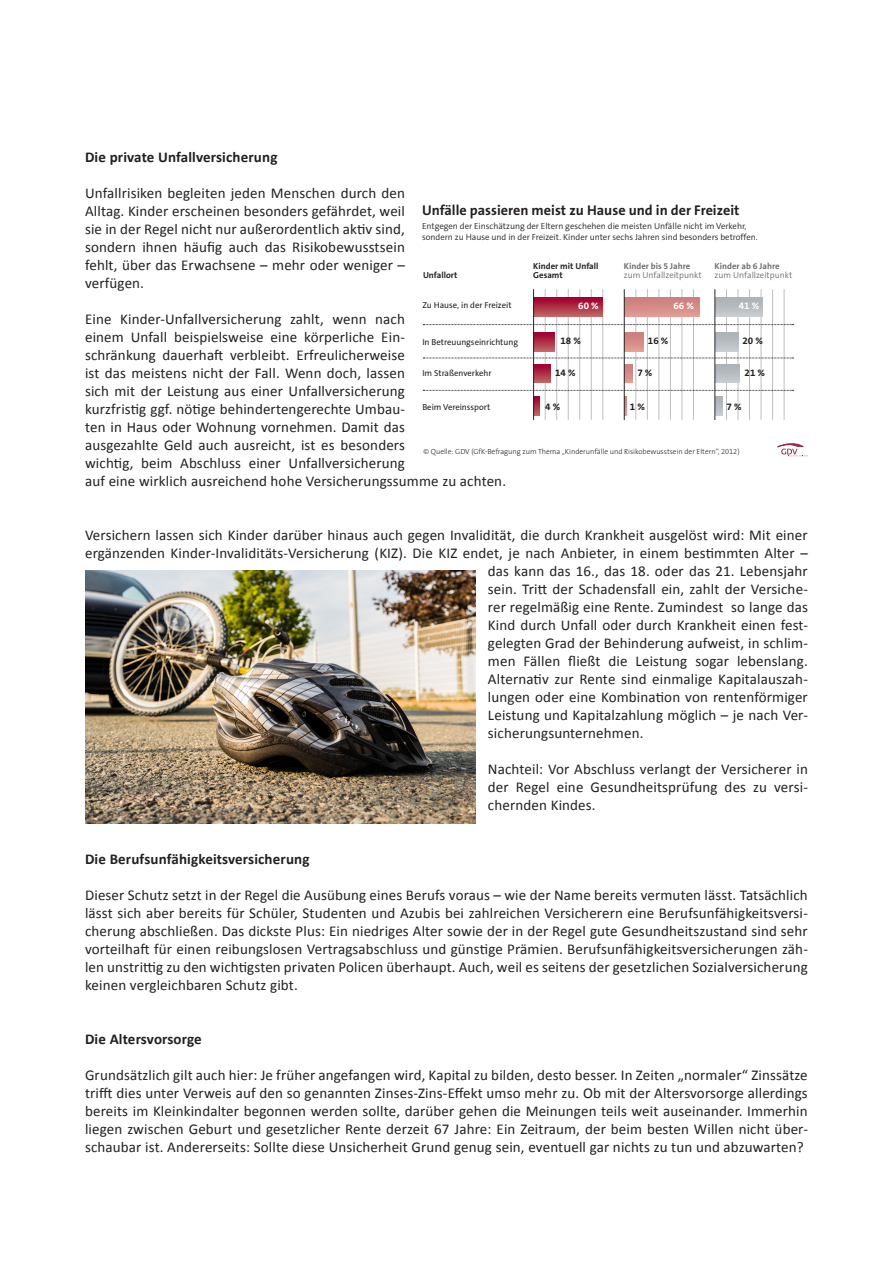
<style>
.page{position:relative;width:893px;height:1263px;background:#fff}
.page>*{position:absolute;margin:0;border:0;box-sizing:border-box;transform-origin:0 0}
.t1{font:15px/18px "Calibri";letter-spacing:.01em;color:#231f20;text-align:justify}
.t2{font:700 15px "Calibri";letter-spacing:.01em;color:#231f20}
.t3{font:700 14.25px "The Sans B7";color:#231f20}
.t4{font:700 9.9px "The Sans B7";color:#231f20}
.t5{font:700 9.9px "The Sans B7";color:#fff}
.t6{font:300 8.7px/10.9px "The Sans B4";color:#231f20}
.t7{font:8.7px "The Sans B5 Plain";color:#231f20}
.t8{font:300 8.7px/9.9px "The Sans B4";color:#6c6d70}
.t9{font:700 8.7px "The Sans B7";color:#231f20}
.t10{font:300 7.35px "The Sans B3";color:#231f20}
.s1{font-family:"The Sans B7";font-weight:700}
</style>
<div class="page">
<hr style="left:545px;top:289px;width:1px;height:131px;background:#bcbdc0">
<hr style="left:591px;top:289px;width:1px;height:131px;background:#bcbdc0">
<hr style="left:579px;top:289px;width:1px;height:131px;background:#bcbdc0">
<hr style="left:603px;top:289px;width:1px;height:131px;background:#bcbdc0">
<hr style="left:568px;top:289px;width:1px;height:131px;background:#bcbdc0">
<hr style="left:556px;top:289px;width:1px;height:131px;background:#bcbdc0">
<hr style="left:636px;top:289px;width:1px;height:131px;background:#bcbdc0">
<hr style="left:682px;top:289px;width:1px;height:131px;background:#bcbdc0">
<hr style="left:670px;top:289px;width:1px;height:131px;background:#bcbdc0">
<hr style="left:693px;top:289px;width:1px;height:131px;background:#bcbdc0">
<hr style="left:659px;top:289px;width:1px;height:131px;background:#bcbdc0">
<hr style="left:647px;top:289px;width:1px;height:131px;background:#bcbdc0">
<hr style="left:726px;top:289px;width:1px;height:131px;background:#bcbdc0">
<hr style="left:772px;top:289px;width:1px;height:131px;background:#bcbdc0">
<hr style="left:761px;top:289px;width:1px;height:131px;background:#bcbdc0">
<hr style="left:784px;top:289px;width:1px;height:131px;background:#bcbdc0">
<hr style="left:749px;top:289px;width:1px;height:131px;background:#bcbdc0">
<hr style="left:738px;top:289px;width:1px;height:131px;background:#bcbdc0">
<svg style="left:534px;top:298px;width:69px;height:18px"></svg>
<svg style="left:625px;top:298px;width:75px;height:18px"></svg>
<div style="left:715px;top:298px;width:48px;height:18px;background:linear-gradient(to right,#b9bec2,#b9bec2)"></div>
<svg style="left:534px;top:332px;width:21px;height:19px"></svg>
<svg style="left:625px;top:332px;width:18px;height:19px"></svg>
<svg style="left:716px;top:332px;width:22px;height:19px"></svg>
<svg style="left:534px;top:364px;width:16px;height:19px"></svg>
<svg style="left:625px;top:364px;width:7px;height:19px"></svg>
<div style="left:715px;top:364px;width:24px;height:19px;background:linear-gradient(to right,#b8bdc1,#b8bdc1)"></div>
<svg style="left:534px;top:397px;width:5px;height:18px"></svg>
<svg style="left:625px;top:397px;width:1px;height:18px"></svg>
<svg style="left:716px;top:397px;width:7px;height:18px"></svg>
<svg style="left:423px;top:324px;width:370px;height:1px"></svg>
<svg style="left:423px;top:358px;width:370px;height:1px"></svg>
<svg style="left:423px;top:390px;width:370px;height:1px"></svg>
<hr style="left:533px;top:289px;width:1px;height:131px;background:#231f20">
<hr style="left:624px;top:289px;width:1px;height:131px;background:#231f20">
<hr style="left:715px;top:289px;width:1px;height:131px;background:#231f20">
<svg style="left:777px;top:443px;width:31px;height:13px"></svg>
<img style="left:85px;top:571px;width:390px;height:253px">
<p class="t2" style="left:85px;top:147px;width:194px">Die private Unfallversicherung</p>
<p class="t1" style="left:85px;top:184px;width:321px">Unfallrisiken begleiten jeden Menschen durch den Alltag. Kinder erscheinen besonders gefährdet, weil sie in der Regel nicht nur außerordentlich aktiv sind, sondern ihnen häufig auch das Risikobewusstsein fehlt, über das Erwachsene – mehr oder weniger – verfügen.</p>
<p class="t1" style="left:85px;top:310px;width:423px;text-align:left">Eine Kinder-Unfallversicherung zahlt, wenn nach<br>einem Unfall beispielsweise eine körperliche Ein-<br>schränkung dauerhaft verbleibt. Erfreulicherweise<br>ist das meistens nicht der Fall. Wenn doch, lassen<br>sich mit der Leistung aus einer Unfallversicherung<br>kurzfristig ggf. nötige behindertengerechte Umbau-<br>ten in Haus oder Wohnung vornehmen. Damit das<br>ausgezahlte Geld auch ausreicht, ist es besonders<br>wichtig, beim Abschluss einer Unfallversicherung<br>auf eine wirklich ausreichend hohe Versicherungssumme zu achten.</p>
<p class="t3" style="left:422px;top:203px;width:319px">Unfälle passieren meist zu Hause und in der Freizeit</p>
<p class="t6" style="left:422px;top:221px;width:337px">Entgegen der Einschätzung der Eltern geschehen die meisten Unfälle nicht im Verkehr, sondern zu Hause und in der Freizeit. Kinder unter sechs Jahren sind besonders betroffen.</p>
<p class="t9" style="left:533px;top:261px;width:67px">Kinder mit Unfall</p>
<p class="t9" style="left:423px;top:271px;width:36px">Unfallort</p>
<p class="t9" style="left:533px;top:271px;width:31px">Gesamt</p>
<p class="t8" style="left:624px;top:261px;width:79px"><span class="s1">Kinder bis 5 Jahre </span>zum Unfallzeitpunkt</p>
<p class="t8" style="left:715px;top:261px;width:79px"><span class="s1">Kinder ab 6 Jahre </span>zum Unfallzeitpunkt</p>
<p class="t7" style="left:422px;top:301px;width:91px">Zu Hause, in der Freizeit</p>
<p class="t7" style="left:422px;top:337px;width:97px">In Betreuungseinrichtung</p>
<p class="t7" style="left:422px;top:369px;width:71px">Im Straßenverkehr</p>
<p class="t7" style="left:422px;top:402px;width:69px">Beim Vereinssport</p>
<p class="t5" style="left:578px;top:301px;width:22px">60 %</p>
<p class="t5" style="left:673px;top:301px;width:22px">66 %</p>
<p class="t5" style="left:739px;top:301px;width:22px">41 %</p>
<p class="t4" style="left:560px;top:336px;width:22px">18 %</p>
<p class="t4" style="left:648px;top:336px;width:22px">16 %</p>
<p class="t4" style="left:743px;top:336px;width:22px">20 %</p>
<p class="t4" style="left:555px;top:367px;width:22px">14 %</p>
<p class="t4" style="left:637px;top:367px;width:17px">7 %</p>
<p class="t4" style="left:745px;top:367px;width:22px">21 %</p>
<p class="t4" style="left:545px;top:401px;width:17px">4 %</p>
<p class="t4" style="left:630px;top:401px;width:17px">1 %</p>
<p class="t4" style="left:727px;top:401px;width:17px">7 %</p>
<p class="t10" style="left:424px;top:448px;width:317px">© Quelle: GDV (GfK-Befragung zum Thema „Kinderunfälle und Risikobewusstsein der Eltern“, 2012)</p>
<p class="t1" style="left:85px;top:526px;width:724px">Versichern lassen sich Kinder darüber hinaus auch gegen Invalidität, die durch Krankheit ausgelöst wird: Mit einer</p>
<p class="t1" style="left:85px;top:544px;width:724px">ergänzenden Kinder-Invaliditäts-Versicherung (KIZ). Die KIZ endet, je nach Anbieter, in einem bestimmten Alter –</p>
<p class="t1" style="left:488px;top:562px;width:321px">das kann das 16., das 18. oder das 21. Lebensjahr</p>
<p class="t1" style="left:488px;top:580px;width:321px">sein. Tritt der Schadensfall ein, zahlt der Versiche-</p>
<p class="t1" style="left:488px;top:598px;width:321px">rer regelmäßig eine Rente. Zumindest so lange das</p>
<p class="t1" style="left:488px;top:616px;width:321px">Kind durch Unfall oder durch Krankheit einen fest-</p>
<p class="t1" style="left:488px;top:634px;width:321px">gelegten Grad der Behinderung aufweist, in schlim-</p>
<p class="t1" style="left:488px;top:652px;width:321px">men Fällen fließt die Leistung sogar lebenslang.</p>
<p class="t1" style="left:488px;top:670px;width:321px">Alternativ zur Rente sind einmalige Kapitalauszah-</p>
<p class="t1" style="left:488px;top:688px;width:321px">lungen oder eine Kombination von rentenförmiger</p>
<p class="t1" style="left:488px;top:706px;width:321px">Leistung und Kapitalzahlung möglich – je nach Ver-</p>
<p class="t1" style="left:488px;top:724px;width:157px">sicherungsunternehmen.</p>
<p class="t1" style="left:488px;top:760px;width:321px">Nachteil: Vor Abschluss verlangt der Versicherer in der Regel eine Gesundheitsprüfung des zu versi&shy;chernden Kindes.</p>
<p class="t2" style="left:85px;top:849px;width:226px">Die Berufsunfähigkeitsversicherung</p>
<p class="t1" style="left:85px;top:886px;width:724px">Dieser Schutz setzt in der Regel die Ausübung eines Berufs voraus – wie der Name bereits vermuten lässt. Tatsächlich lässt sich aber bereits für Schüler, Studenten und Azubis bei zahlreichen Versicherern eine Berufsunfähigkeitsversi&shy;cherung abschließen. Das dickste Plus: Ein niedriges Alter sowie der in der Regel gute Gesundheitszustand sind sehr vorteilhaft für einen reibungslosen Vertragsabschluss und günstige Prämien. Berufsunfähigkeitsversicherungen zäh&shy;len unstrittig zu den wichtigsten privaten Policen überhaupt. Auch, weil es seitens der gesetzlichen Sozialversicherung keinen vergleichbaren Schutz gibt.</p>
<p class="t2" style="left:85px;top:1029px;width:118px">Die Altersvorsorge</p>
<p class="t1" style="left:85px;top:1066px;width:724px">Grundsätzlich gilt auch hier: Je früher angefangen wird, Kapital zu bilden, desto besser. In Zeiten „normaler“ Zinssätze trifft dies unter Verweis auf den so genannten Zinses-Zins-Effekt umso mehr zu. Ob mit der Altersvorsorge allerdings bereits im Kleinkindalter begonnen werden sollte, darüber gehen die Meinungen teils weit auseinander. Immerhin liegen zwischen Geburt und gesetzlicher Rente derzeit 67 Jahre: Ein Zeitraum, der beim besten Willen nicht über&shy;schaubar ist. Andererseits: Sollte diese Unsicherheit Grund genug sein, eventuell gar nichts zu tun und abzuwarten?</p>
</div>
